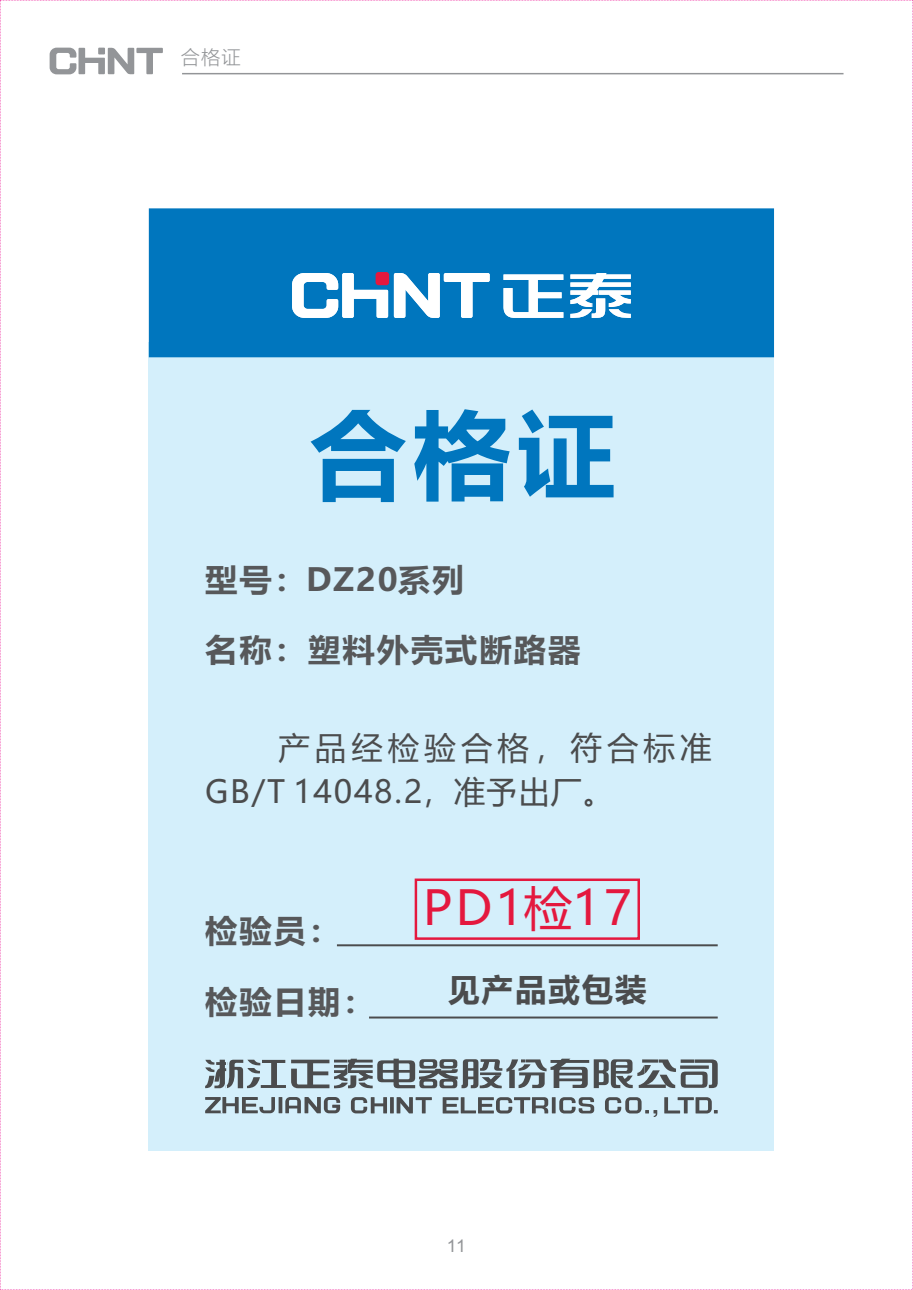
<style>
.page{position:relative;width:913px;height:1290px;background:#fff}
.page>*{position:absolute;margin:0;border:0;box-sizing:border-box;transform-origin:0 0}
.t1{font:700 95.55px "Microsoft Ya Hei";color:#0076be}
.t2{font:47.25px "Microsoft Ya Hei";letter-spacing:.06em;color:#e4183e}
.t3{font:31.5px/43.8px "Microsoft Ya Hei";letter-spacing:.16em;color:#4b4c4d}
.t4{font:700 31.5px "Microsoft Ya Hei";letter-spacing:.06em;color:#57585a}
.t5{font:700 31.5px "Microsoft Ya Hei";letter-spacing:.06em;color:#4b4c4d}
.t6{font:300 19.25px "Microsoft Ya Hei";color:#939598}
.t7{font:17.5px "Arial";color:#939598}
</style>
<div class="page">
<hr style="left:182px;top:73px;width:661px;height:1px;background:#939598">
<svg style="left:50px;top:48px;width:113px;height:26px"></svg>
<div style="left:149px;top:342px;width:625px;height:809px;background:#d4effb"></div>
<div style="left:149px;top:208px;width:625px;height:149px;background:#0076be"></div>
<div style="left:415px;top:878px;width:225px;height:62px;border:2px solid #e4183e"></div>
<svg style="left:205px;top:1097px;width:135px;height:16px"></svg>
<svg style="left:351px;top:1097px;width:81px;height:16px"></svg>
<svg style="left:443px;top:1097px;width:151px;height:16px"></svg>
<svg style="left:605px;top:1097px;width:52px;height:20px"></svg>
<svg style="left:664px;top:1097px;width:54px;height:16px"></svg>
<svg style="left:205px;top:1058px;width:513px;height:30px"></svg>
<svg style="left:503px;top:273px;width:128px;height:45px"></svg>
<svg style="left:292px;top:273px;width:198px;height:45px"></svg>
<div style="left:376px;top:272px;width:13px;height:13px;border:2px solid #e4183e;border-radius:2px"></div>
<div style="left:376px;top:273px;width:12px;height:11px;background:#e4183e;border-radius:2px"></div>
<hr style="left:337px;top:944px;width:381px;height:2px;background:#4b4c4d">
<hr style="left:369px;top:1016px;width:349px;height:2px;background:#4b4c4d">
<p class="t6" style="left:181px;top:48px;width:62px">合格证</p>
<h1 class="t1" style="left:309px;top:411px;width:307px">合格证</h1>
<p class="t4" style="left:205px;top:565px;width:261px">型号：DZ20系列</p>
<p class="t4" style="left:205px;top:635px;width:377px">名称：塑料外壳式断路器</p>
<p class="t3" style="left:205px;top:728px;width:508px;text-indent:73px">产品经检验合格，符合标准<br>GB/T 14048.2，准予出厂。</p>
<p class="t4" style="left:205px;top:917px;width:137px">检验员：</p>
<p class="t4" style="left:205px;top:987px;width:171px">检验日期：</p>
<h2 class="t2" style="left:423px;top:886px;width:211px">PD1检17</h2>
<p class="t5" style="left:448px;top:975px;width:200px">见产品或包装</p>
<p class="t7" style="left:447px;top:1239px;width:21px">11</p>
</div>
